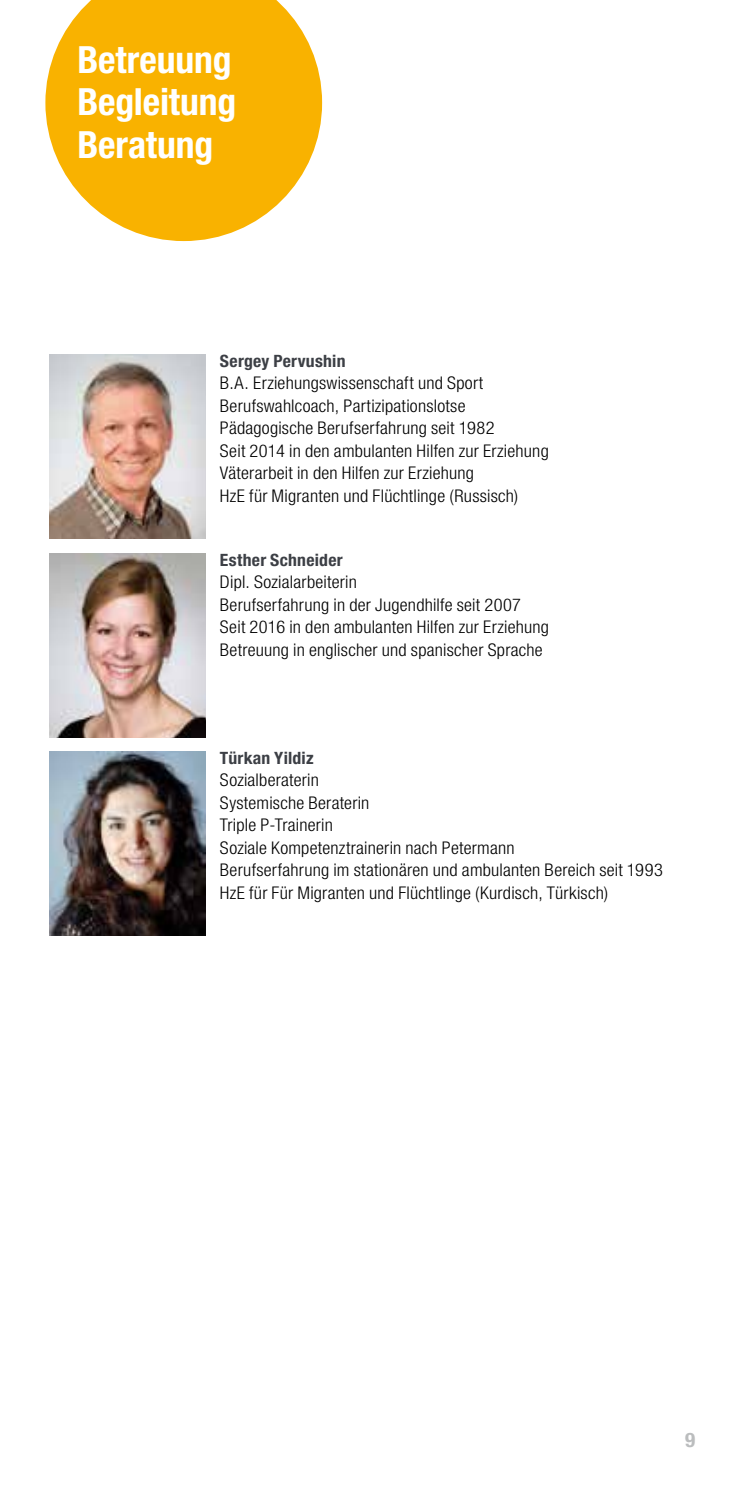
<style>
.page{position:relative;width:745px;height:1489px;background:#fff}
.page>*{position:absolute;margin:0;border:0;box-sizing:border-box;transform-origin:0 0}
.t1{font:700 condensed 37.5px/42.5px "Helvetica Neue LT Pro";letter-spacing:-.005em;color:#fff}
.t2{font:700 condensed 20px "Helvetica Neue LT Pro";color:#bbbdbe;scale:1.05 1}
.t3{font:300 condensed 17.5px/22.5px "Helvetica Neue LT Std";letter-spacing:.01em;color:#000;scale:1.05 1}
.t4{font:700 condensed 17px "Helvetica Neue LT Pro";letter-spacing:.015em;color:#3c3f45;scale:1.04 1}
</style>
<div class="page">
<img style="left:50px;top:354px;width:156px;height:185px">
<img style="left:50px;top:553px;width:156px;height:184px">
<img style="left:50px;top:751px;width:156px;height:184px">
<svg style="left:45px;top:0;width:277px;height:241px;fill:#f9b200"></svg>
<h1 class="t1" style="left:77px;top:38px;width:160px">Betreuung<br>Begleitung<br>Beratung</h1>
<p class="t4" style="left:220px;top:350px;width:122px">Sergey Pervushin</p>
<p class="t3" style="left:220px;top:371px;width:314px">B.A. Erziehungswissenschaft und Sport Berufswahlcoach, Partizipationslotse Pädagogische Berufserfahrung seit 1982<br>Seit 2014 in den ambulanten Hilfen zur Erziehung Väterarbeit in den Hilfen zur Erziehung<br>HzE für Migranten und Flüchtlinge (Russisch)</p>
<p class="t4" style="left:220px;top:549px;width:119px">Esther Schneider</p>
<p class="t3" style="left:220px;top:570px;width:314px">Dipl. Sozialarbeiterin<br>Berufserfahrung in der Jugendhilfe seit 2007<br>Seit 2016 in den ambulanten Hilfen zur Erziehung Betreuung in englischer und spanischer Sprache</p>
<p class="t4" style="left:220px;top:747px;width:91px">Türkan Yildiz</p>
<p class="t3" style="left:220px;top:768px;width:423px">Sozialberaterin<br>Systemische Beraterin<br>Triple P-Trainerin<br>Soziale Kompetenztrainerin nach Petermann<br>Berufserfahrung im stationären und ambulanten Bereich seit 1993<br>HzE für Für Migranten und Flüchtlinge (Kurdisch, Türkisch)</p>
<p class="t2" style="left:684px;top:1427px;width:11px">9</p>
</div>
